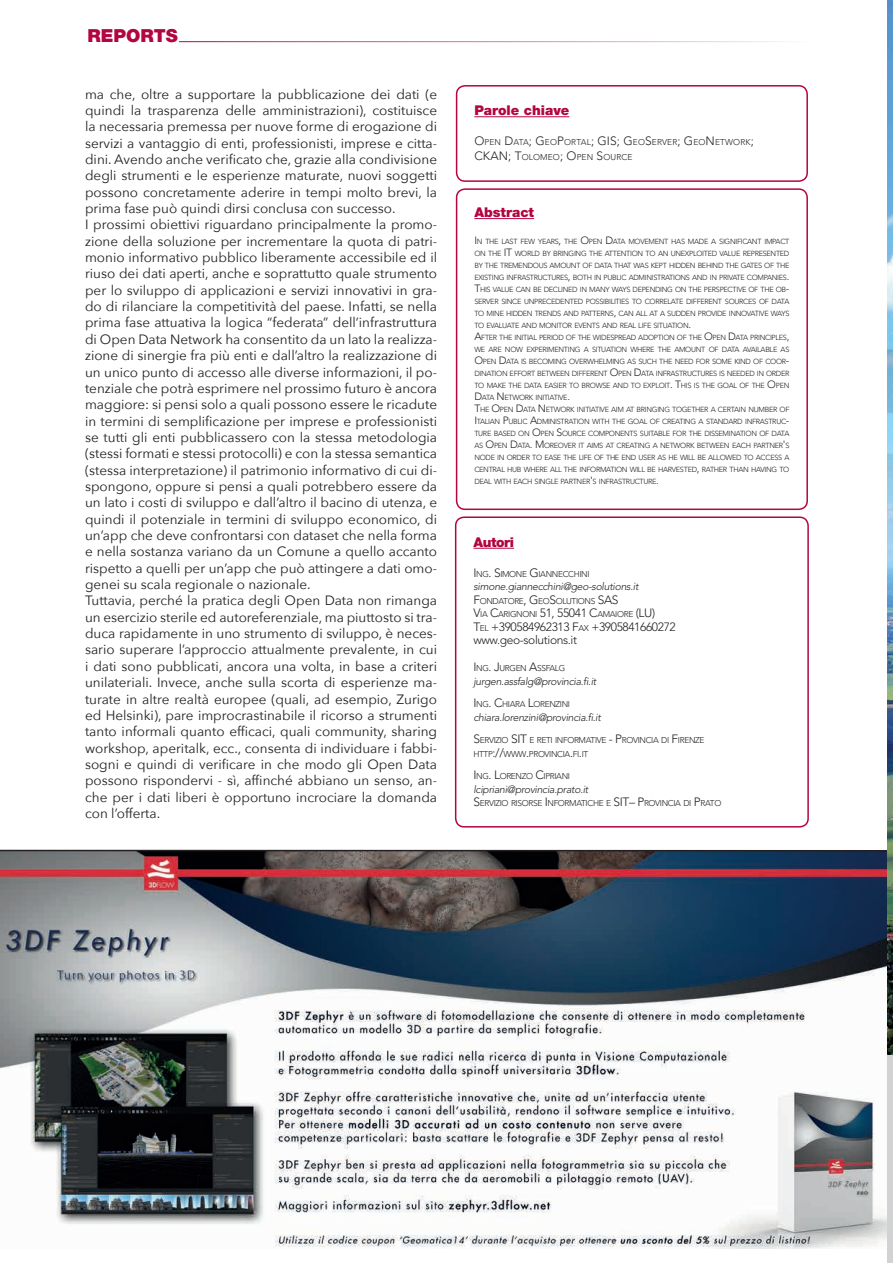
<style>
.page{position:relative;width:893px;height:1263px;background:#fff}
.page>*{position:absolute;margin:0;border:0;box-sizing:border-box;transform-origin:0 0}
.t1{font:900 18px "Helvetica Neue";color:#b20541}
.t2{font:13.5px/16.4px "Avenir Next";color:#231f20}
.t3{font:900 13.5px "Helvetica Neue";color:#b20541}
.t4{font:300 12px/13.5px "Avenir";letter-spacing:-.03em;color:#231f20}
.t5{font:italic 300 10.5px "Avenir";letter-spacing:-.03em;color:#231f20}
.t6{font:300 8.4px/13.5px "Avenir";letter-spacing:-.045em;color:#231f20}
.t7{font:300 8.4px "Avenir";letter-spacing:.015em;color:#231f20}
.t8{font:300 7.35px/12px "Avenir";letter-spacing:-.045em;color:#231f20}
.s1{font-size:12px}
.s2{font-size:10.5px}
.s3{font-size:8.4px}
.s4{font-style:inherit}
</style>
<div class="page">
<hr style="left:474px;top:218px;width:60px;height:1px;background:#b20541">
<div style="left:456px;top:188px;width:352px;height:322px;border:2px solid #b20541;border-radius:9px"></div>
<hr style="left:473px;top:548px;width:41px;height:1px;background:#b20541">
<div style="left:455px;top:516px;width:354px;height:311px;border:2px solid #b20541;border-radius:9px"></div>
<hr style="left:474px;top:116px;width:95px;height:1px;background:#b20541">
<div style="left:456px;top:85px;width:352px;height:97px;border:2px solid #b20541;border-radius:9px"></div>
<img style="left:0;top:851px;width:887px;height:397px">
<hr style="left:0;top:850px;width:893px;height:1px;background:#231f20">
<img style="left:887px;top:0;width:6px;height:1055px">
<div style="left:887px;top:1055px;width:6px;height:208px;background:#d1d2d4"></div>
<h1 class="t1" style="left:88px;top:25px;width:92px">REPORTS</h1>
<p class="t2" style="left:85px;top:85px;width:354px">ma che, oltre a supportare la pubblicazione dei dati (e quindi la trasparenza delle amministrazioni), costituisce la necessaria premessa per nuove forme di erogazione di servizi a vantaggio di enti, professionisti, imprese e citta&shy;dini. Avendo anche verificato che, grazie alla condivisione degli strumenti e le esperienze maturate, nuovi soggetti possono concretamente aderire in tempi molto brevi, la prima fase può quindi dirsi conclusa con successo.<br>I prossimi obiettivi riguardano principalmente la promo&shy;zione della soluzione per incrementare la quota di patri&shy;monio informativo pubblico liberamente accessibile ed il riuso dei dati aperti, anche e soprattutto quale strumento per lo sviluppo di applicazioni e servizi innovativi in gra&shy;do di rilanciare la competitività del paese. Infatti, se nella prima fase attuativa la logica “federata” dell’infrastruttura di Open Data Network ha consentito da un lato la realizza&shy;zione di sinergie fra più enti e dall’altro la realizzazione di un unico punto di accesso alle diverse informazioni, il po&shy;tenziale che potrà esprimere nel prossimo futuro è ancora maggiore: si pensi solo a quali possono essere le ricadute in termini di semplificazione per imprese e professionisti se tutti gli enti pubblicassero con la stessa metodologia (stessi formati e stessi protocolli) e con la stessa semantica (stessa interpretazione) il patrimonio informativo di cui di&shy;spongono, oppure si pensi a quali potrebbero essere da un lato i costi di sviluppo e dall’altro il bacino di utenza, e quindi il potenziale in termini di sviluppo economico, di un’app che deve confrontarsi con dataset che nella forma e nella sostanza variano da un Comune a quello accanto rispetto a quelli per un’app che può attingere a dati omo&shy;genei su scala regionale o nazionale.<br>Tuttavia, perché la pratica degli Open Data non rimanga un esercizio sterile ed autoreferenziale, ma piuttosto si tra&shy;duca rapidamente in uno strumento di sviluppo, è neces&shy;sario superare l’approccio attualmente prevalente, in cui i dati sono pubblicati, ancora una volta, in base a criteri unilateriali. Invece, anche sulla scorta di esperienze ma&shy;turate in altre realtà europee (quali, ad esempio, Zurigo ed Helsinki), pare improcrastinabile il ricorso a strumenti tanto informali quanto efficaci, quali community, sharing workshop, aperitalk, ecc., consenta di individuare i fabbi&shy;sogni e quindi di verificare in che modo gli Open Data possono rispondervi - sì, affinché abbiano un senso, an&shy;che per i dati liberi è opportuno incrociare la domanda con l’offerta.</p>
<p class="t3" style="left:474px;top:103px;width:97px">Parole chiave</p>
<p class="t7" style="left:474px;top:138px;width:281px"><span class="s1">O</span>PEN <span class="s1">D</span>ATA<span class="s1">; G</span> EO<span class="s1">P</span>ORTAL<span class="s1">; GIS; G</span> EO<span class="s1">S</span>ERVER<span class="s1">; G</span> EO<span class="s1">N</span> ETWORK<span class="s1">;</span></p>
<p class="t4" style="left:474px;top:150px;width:9px">CKAN</p>
<p class="t7" style="left:508px;top:153px;width:126px"><span class="s1">; T</span>OLOMEO<span class="s1">; O</span>PEN <span class="s1">S</span>OURCE</p>
<p class="t3" style="left:474px;top:204px;width:61px">Abstract</p>
<p class="t8" style="left:474px;top:235px;width:317px"><span class="s2">I</span> N THE LAST FEW YEARS<span class="s2">,</span> THE <span class="s2">O</span>PEN <span class="s2">D</span>ATA MOVEMENT HAS MADE A SIGNIFICANT IMPACT ON THE <span class="s2">IT</span> WORLD BY BRINGING THE ATTENTION TO AN UNEXPLOITED VALUE REPRESENTED BY THE TREMENDOUS AMOUNT OF DATA THAT WAS KEPT HIDDEN BEHIND THE GATES OF THE EXISTING INFRASTRUCTURES<span class="s2">,</span> BOTH IN PUBLIC ADMINISTRATIONS AND IN PRIVATE COMPANIES<span class="s2">.<br>T</span>HIS VALUE CAN BE DECLINED IN MANY WAYS DEPENDING ON THE PERSPECTIVE OF THE OB<span class="s2">-</span>SERVER SINCE UNPRECEDENTED POSSIBILITIES TO CORRELATE DIFFERENT SOURCES OF DATA TO MINE HIDDEN TRENDS AND PATTERNS<span class="s2">,</span> CAN ALL AT A SUDDEN PROVIDE INNOVATIVE WAYS TO EVALUATE AND MONITOR EVENTS AND REAL LIFE SITUATION<span class="s2">.<br>A</span>FTER THE INITIAL PERIOD OF THE WIDESPREAD ADOPTION OF THE <span class="s2">O</span>PEN <span class="s2">D</span>ATA PRINCIPLES<span class="s2">, </span>WE ARE NOW EXPERIMENTING A SITUATION WHERE THE AMOUNT OF DATA AVAILABLE AS <span class="s2">O</span>PEN <span class="s2">D</span>ATA IS BECOMING OVERWHELMING AS SUCH THE NEED FOR SOME KIND OF COOR<span class="s2">-</span>DINATION EFFORT BETWEEN DIFFERENT <span class="s2">O</span>PEN <span class="s2">D</span>ATA INFRASTRUCTURES IS NEEDED IN ORDER TO MAKE THE DATA EASIER TO BROWSE AND TO EXPLOIT<span class="s2">. T</span>HIS IS THE GOAL OF THE <span class="s2">O</span>PEN <span class="s2">D</span>ATA <span class="s2">N</span> ETWORK INITIATIVE<span class="s2">.<br>T</span>HE <span class="s2">O</span>PEN <span class="s2">D</span>ATA <span class="s2">N</span> ETWORK INITIATIVE AIM AT BRINGING TOGETHER A CERTAIN NUMBER OF <span class="s2">I</span> TALIAN <span class="s2">P</span>UBLIC <span class="s2">A</span>DMINISTRATION WITH THE GOAL OF CREATING A STANDARD INFRASTRUC<span class="s2">-</span>TURE BASED ON <span class="s2">O</span>PEN <span class="s2">S</span>OURCE COMPONENTS SUITABLE FOR THE DISSEMINATION OF DATA AS <span class="s2">O</span>PEN <span class="s2">D</span>ATA<span class="s2">. M</span> OREOVER IT AIMS AT CREATING A NETWORK BETWEEN EACH PARTNER<span class="s2">'</span>S NODE IN ORDER TO EASE THE LIFE OF THE END USER AS HE WILL BE ALLOWED TO ACCESS A CENTRAL HUB WHERE ALL THE INFORMATION WILL BE HARVESTED<span class="s2">,</span> RATHER THAN HAVING TO DEAL WITH EACH SINGLE PARTNER<span class="s2">'</span>S INFRASTRUCTURE<span class="s2">.</span></p>
<p class="t3" style="left:473px;top:534px;width:42px">Autori</p>
<p class="t6" style="left:473px;top:567px;width:118px"><span class="s1">I</span> NG<span class="s1">. S</span>IMONE <span class="s1">G</span> IANNECCHINI</p>
<p class="t5" style="left:473px;top:580px;width:167px">simone.giannecchini@geo-solutions.it</p>
<p class="t6" style="left:473px;top:594px;width:183px"><span class="s1">F</span>ONDATORE<span class="s1">, G</span> EO<span class="s1">S</span>OLUTIONS <span class="s1">SAS<br>V</span>IA <span class="s1">C</span>ARIGNONI <span class="s1">51, 55041 C</span>AMAIORE <span class="s1">(LU)</span></p>
<p class="t4" style="left:473px;top:620px;width:204px">T<span class="s3">EL</span> +390584962313 F<span class="s3">AX</span> +3905841660272 <span class="s4">www.geo-solutions.it</span></p>
<p class="t6" style="left:473px;top:661px;width:93px"><span class="s1">I</span> NG<span class="s1">. J</span>URGEN <span class="s1">A</span>SSFALG</p>
<p class="t5" style="left:473px;top:675px;width:124px">jurgen.assfalg@provincia.fi.it</p>
<p class="t6" style="left:473px;top:697px;width:98px"><span class="s1">I</span> NG<span class="s1">. C</span>HIARA <span class="s1">L</span>ORENZINI</p>
<p class="t5" style="left:473px;top:711px;width:129px">chiara.lorenzini@provincia.fi.it</p>
<p class="t6" style="left:473px;top:733px;width:233px"><span class="s1">S</span>ERVIZIO <span class="s1">SIT</span> E RETI INFORMATIVE <span class="s1">- P</span> ROVINCIA DI <span class="s1">F</span>IRENZE<br>HTTP<span class="s1">://</span>WWW<span class="s1">.</span>PROVINCIA<span class="s1">.</span>FI<span class="s1">.</span>IT</p>
<p class="t6" style="left:473px;top:769px;width:98px"><span class="s1">I</span> NG<span class="s1">. L</span>ORENZO <span class="s1">C</span>IPRIANI</p>
<p class="t5" style="left:473px;top:783px;width:116px">lcipriani@provincia.prato.it</p>
<p class="t6" style="left:473px;top:796px;width:249px"><span class="s1">S</span>ERVIZIO RISORSE <span class="s1">I</span> NFORMATICHE E <span class="s1">SIT– P</span> ROVINCIA DI <span class="s1">P</span> RATO</p>
</div>
